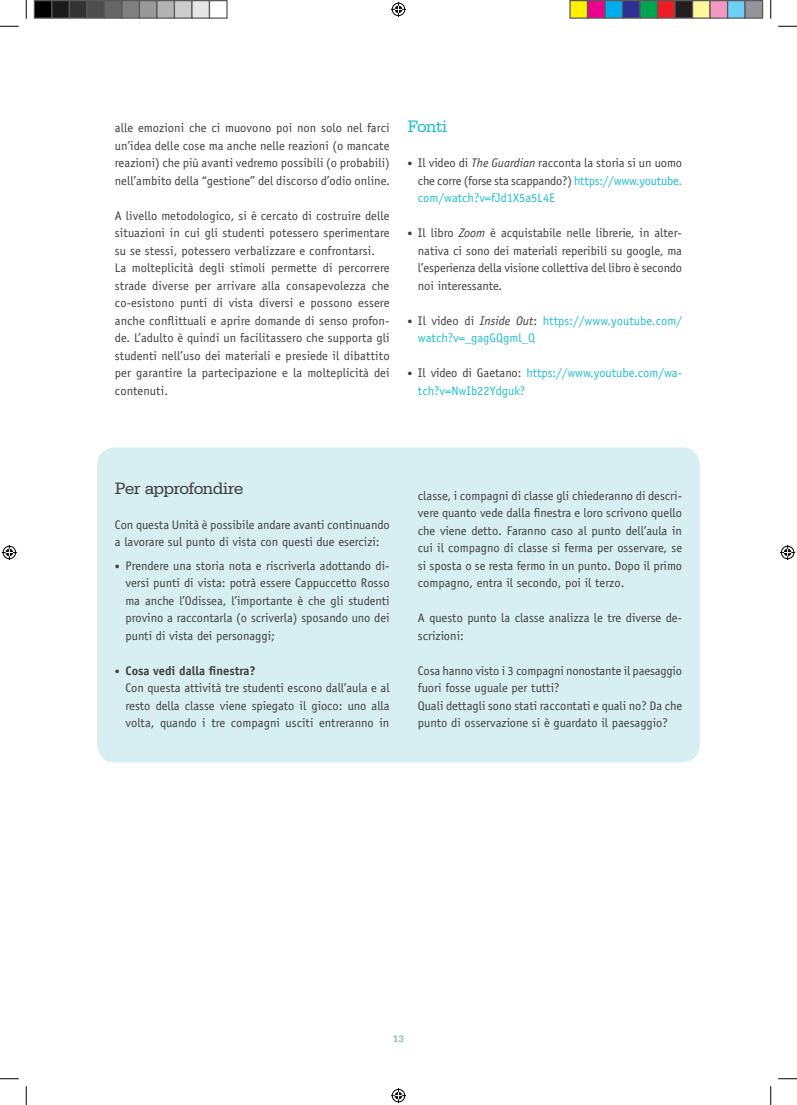
<style>
.page{position:relative;width:797px;height:1105px;background:#fff}
.page>*{position:absolute;margin:0;border:0;box-sizing:border-box;transform-origin:0 0}
.t1{font:17.5px "Serifa Std";letter-spacing:-.045em;color:#3e3e3f}
.t2{font:17.5px "Serifa Std";color:#21bece}
.t3{font:12.5px/17.5px "Officina Sans Std";color:#3e3e3f;text-align:justify}
.t4{font:12.5px/17.5px "Officina Sans Std";color:#21bece}
.t5{font:700 10px "Serifa Std";color:#8fbea6}
.s1{font-size:10px}
.s2{font-style:italic}
.s3{color:#21bece}
.s4{font-size:10px;color:#3e3e3f}
.s5{color:#3e3e3f}
.s6{font-style:italic;color:#3e3e3f}
.s7{font-weight:700}
</style>
<div class="page">
<div style="left:97px;top:447px;width:602px;height:315px;background:#d7eff3;border-radius:18px"></div>
<svg style="left:0;top:25px;width:19px;height:2px"></svg>
<svg style="left:778px;top:25px;width:19px;height:2px"></svg>
<svg style="left:0;top:1078px;width:19px;height:1px"></svg>
<svg style="left:778px;top:1078px;width:19px;height:1px"></svg>
<svg style="left:25px;top:0;width:2px;height:19px"></svg>
<svg style="left:25px;top:1086px;width:2px;height:19px"></svg>
<svg style="left:770px;top:0;width:1px;height:19px"></svg>
<svg style="left:770px;top:1086px;width:1px;height:19px"></svg>
<svg style="left:391px;top:2px;width:15px;height:15px"></svg>
<svg style="left:391px;top:1088px;width:15px;height:15px"></svg>
<svg style="left:2px;top:545px;width:15px;height:15px"></svg>
<svg style="left:780px;top:545px;width:15px;height:15px"></svg>
<div style="left:34px;top:1px;width:18px;height:17px;background:#000"></div>
<div style="left:34px;top:0;width:18px;height:19px;border:1px solid #595959"></div>
<div style="left:52px;top:1px;width:17px;height:17px;background:#1a1a1a"></div>
<div style="left:51px;top:0;width:19px;height:19px;border:1px solid #595959"></div>
<div style="left:69px;top:1px;width:18px;height:17px;background:#333"></div>
<div style="left:69px;top:0;width:19px;height:19px;border:1px solid #595959"></div>
<div style="left:87px;top:1px;width:17px;height:17px;background:#4d4d4d"></div>
<div style="left:86px;top:0;width:19px;height:19px;border:1px solid #595959"></div>
<div style="left:104px;top:1px;width:18px;height:17px;background:#666"></div>
<div style="left:104px;top:0;width:18px;height:19px;border:1px solid #595959"></div>
<div style="left:122px;top:1px;width:17px;height:17px;background:#808080"></div>
<div style="left:121px;top:0;width:19px;height:19px;border:1px solid #595959"></div>
<div style="left:139px;top:1px;width:18px;height:17px;background:#999"></div>
<div style="left:139px;top:0;width:19px;height:19px;border:1px solid #595959"></div>
<div style="left:157px;top:1px;width:17px;height:17px;background:#b3b3b3"></div>
<div style="left:156px;top:0;width:19px;height:19px;border:1px solid #595959"></div>
<div style="left:174px;top:1px;width:18px;height:17px;background:#ccc"></div>
<div style="left:174px;top:0;width:18px;height:19px;border:1px solid #595959"></div>
<div style="left:192px;top:1px;width:17px;height:17px;background:#e6e6e6"></div>
<div style="left:191px;top:0;width:19px;height:19px;border:1px solid #595959"></div>
<div style="left:209px;top:0;width:19px;height:19px;border:1px solid #595959"></div>
<div style="left:570px;top:1px;width:17px;height:17px;background:#fff101"></div>
<div style="left:569px;top:0;width:19px;height:19px;border:1px solid #595959"></div>
<div style="left:587px;top:1px;width:18px;height:17px;background:#ed028c"></div>
<div style="left:587px;top:0;width:18px;height:19px;border:1px solid #595959"></div>
<div style="left:605px;top:1px;width:17px;height:17px;background:#00aeef"></div>
<div style="left:604px;top:0;width:19px;height:19px;border:1px solid #595959"></div>
<div style="left:622px;top:1px;width:18px;height:17px;background:#2e3092"></div>
<div style="left:622px;top:0;width:18px;height:19px;border:1px solid #595959"></div>
<div style="left:640px;top:1px;width:17px;height:17px;background:#00a54f"></div>
<div style="left:639px;top:0;width:19px;height:19px;border:1px solid #595959"></div>
<div style="left:657px;top:1px;width:18px;height:17px;background:#ee1d23"></div>
<div style="left:657px;top:0;width:18px;height:19px;border:1px solid #595959"></div>
<div style="left:675px;top:1px;width:17px;height:17px;background:#231f20"></div>
<div style="left:674px;top:0;width:19px;height:19px;border:1px solid #595959"></div>
<div style="left:692px;top:1px;width:18px;height:17px;background:#fff79a"></div>
<div style="left:692px;top:0;width:18px;height:19px;border:1px solid #595959"></div>
<div style="left:710px;top:1px;width:17px;height:17px;background:#f499c2"></div>
<div style="left:709px;top:0;width:19px;height:19px;border:1px solid #595959"></div>
<div style="left:727px;top:1px;width:18px;height:17px;background:#6bcff6"></div>
<div style="left:727px;top:0;width:18px;height:19px;border:1px solid #595959"></div>
<div style="left:745px;top:1px;width:17px;height:17px;background:#939598"></div>
<div style="left:744px;top:0;width:19px;height:19px;border:1px solid #595959"></div>
<p class="t3" style="left:115px;top:119px;width:276px">alle emozioni che ci muovono poi non solo nel farci un’idea delle cose ma anche nelle reazioni (o mancate reazioni) che più avanti vedremo possibili (o probabili) nell’ambito della “gestione” del discorso d’odio online.</p>
<p class="t3" style="left:115px;top:207px;width:276px;text-align:left">A livello metodologico, si è cercato di costruire delle situazioni in cui gli studenti potessero sperimentare su se stessi, potessero verbalizzare e confrontarsi.<br>La molteplicità degli stimoli permette di percorrere strade diverse per arrivare alla consapevolezza che co-esistono punti di vista diversi e possono essere anche conflittuali e aprire domande di senso profon&shy;de. L’adulto è quindi un facilitassero che supporta gli studenti nell’uso dei materiali e presiede il dibattito per garantire la partecipazione e la molteplicità dei contenuti.</p>
<h1 class="t2" style="left:407px;top:117px;width:41px">Fonti</h1>
<p class="t3" style="left:418px;top:154px;width:265px;text-indent:-11px"><span class="s1">•</span> Il video di <span class="s2">The Guardian</span> racconta la storia si un uomo che corre (forse sta scappando?) <span class="s3">https://www.youtube. com/watch?v=fJd1X5a5L4E</span></p>
<p class="t3" style="left:418px;top:224px;width:265px;text-indent:-11px"><span class="s1">•</span> Il libro <span class="s2">Zoom</span> è acquistabile nelle librerie, in alter&shy;nativa ci sono dei materiali reperibili su google, ma l’esperienza della visione collettiva del libro è secondo noi interessante.</p>
<p class="t4" style="left:418px;top:312px;width:265px;text-indent:-11px"><span class="s4">•</span> <span class="s5">Il video di</span> <span class="s6">Inside Out</span><span class="s5">:</span> https://www.youtube.com/ watch?v=_gagGQgml_Q</p>
<p class="t4" style="left:418px;top:364px;width:265px;text-indent:-11px"><span class="s4">•</span> <span class="s5">Il video di Gaetano:</span> https://www.youtube.com/wa&shy;tch?v=NwIb22Ydguk?</p>
<h1 class="t1" style="left:115px;top:478px;width:130px">Per approfondire</h1>
<p class="t3" style="left:115px;top:516px;width:276px">Con questa Unità è possibile andare avanti continuando a lavorare sul punto di vista con questi due esercizi:</p>
<p class="t3" style="left:125px;top:557px;width:265px;text-indent:-11px"><span class="s1">•</span> Prendere una storia nota e riscriverla adottando di&shy;versi punti di vista: potrà essere Cappuccetto Rosso ma anche l’Odissea, l’importante è che gli studenti provino a raccontarla (o scriverla) sposando uno dei punti di vista dei personaggi;</p>
<p class="t3" style="left:125px;top:662px;width:265px;text-align:left;text-indent:-11px"><span class="s1">•</span> <span class="s7">Cosa vedi dalla finestra?<br></span>Con questa attività tre studenti escono dall’aula e al resto della classe viene spiegato il gioco: uno alla volta, quando i tre compagni usciti entreranno in</p>
<p class="t3" style="left:418px;top:487px;width:266px">classe, i compagni di classe gli chiederanno di descri&shy;vere quanto vede dalla finestra e loro scrivono quello che viene detto. Faranno caso al punto dell’aula in cui il compagno di classe si ferma per osservare, se si sposta o se resta fermo in un punto. Dopo il primo compagno, entra il secondo, poi il terzo.</p>
<p class="t3" style="left:418px;top:609px;width:265px">A questo punto la classe analizza le tre diverse de&shy;scrizioni:</p>
<p class="t3" style="left:418px;top:662px;width:266px;text-align:left">Cosa hanno visto i 3 compagni nonostante il paesaggio fuori fosse uguale per tutti?<br>Quali dettagli sono stati raccontati e quali no? Da che punto di osservazione si è guardato il paesaggio?</p>
<p class="t5" style="left:393px;top:1033px;width:13px">13</p>
</div>
